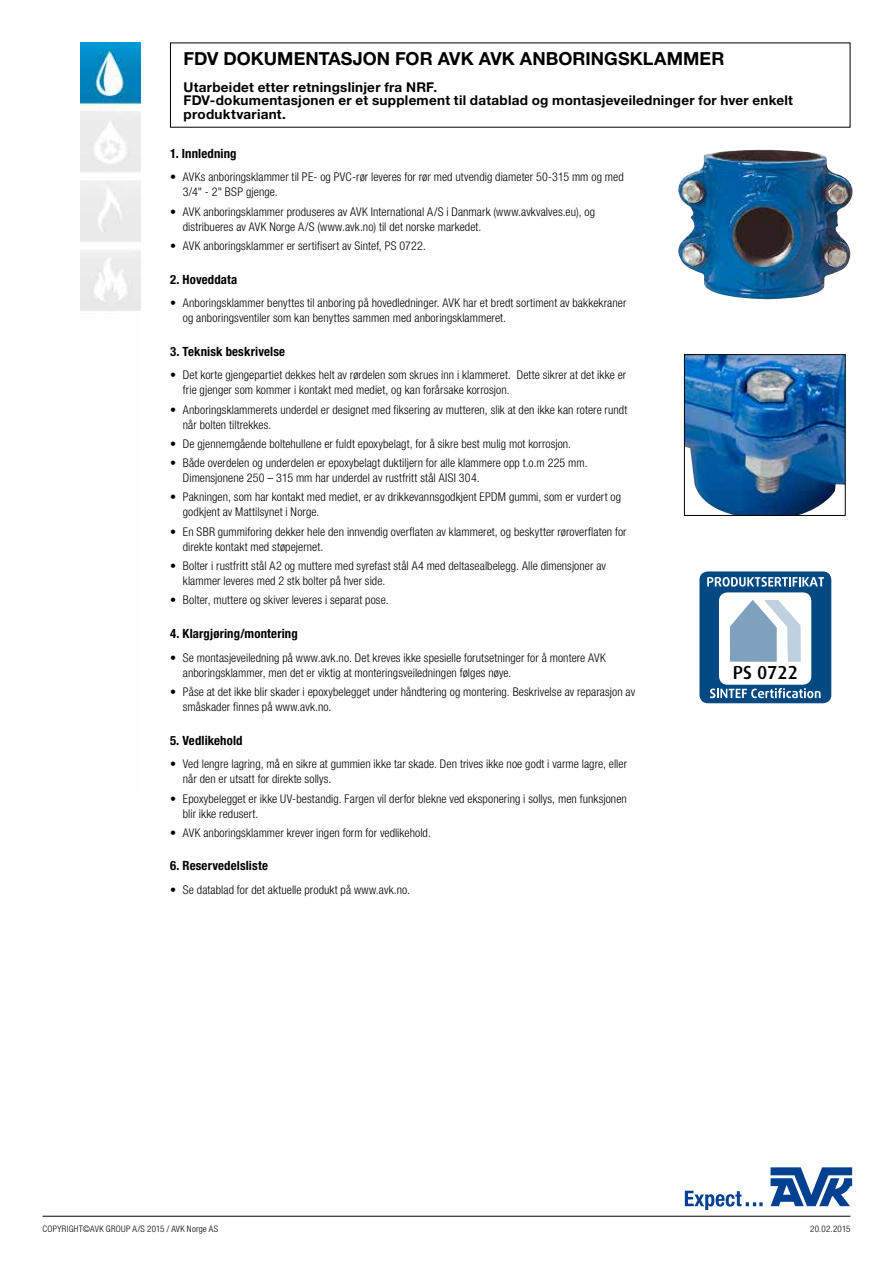
<style>
.page{position:relative;width:893px;height:1263px;background:#fff}
.page>*{position:absolute;margin:0;border:0;box-sizing:border-box;transform-origin:0 0}
.t1{font:500 18.75px "Dax";color:#000}
.t2{font:700 18px "Helvetica Neue LT Pro";letter-spacing:.005em;color:#000}
.t3{font:700 13.5px/13.5px "Helvetica Neue LT Pro";letter-spacing:.02em;color:#000}
.t4{font:700 condensed 12.75px "Helvetica Neue LT Pro";letter-spacing:.01em;color:#000}
.t5{font:300 condensed 12px/15px "Helvetica Neue LT Pro";letter-spacing:.01em;color:#000}
.t6{font:300 condensed 9px "Helvetica Neue LT Pro";letter-spacing:.03em;color:#000}
</style>
<div class="page">
<hr style="left:43px;top:1216px;width:807px;height:1px;background:#000">
<svg style="left:770px;top:1167px;width:82px;height:39px"></svg>
<svg style="left:685px;top:1191px;width:78px;height:19px"></svg>
<img style="left:81px;top:43px;width:60px;height:268px">
<img style="left:678px;top:150px;width:174px;height:149px">
<img style="left:686px;top:356px;width:158px;height:158px">
<div style="left:684px;top:354px;width:162px;height:162px;border:1px solid #000"></div>
<div style="left:699px;top:571px;width:132px;height:132px;background:#004983;border-radius:8px"></div>
<svg style="left:707px;top:577px;width:117px;height:10px"></svg>
<svg style="left:710px;top:688px;width:110px;height:10px"></svg>
<div style="left:719px;top:592px;width:92px;height:93px;background:#fff;border-radius:8px"></div>
<svg style="left:730px;top:600px;width:71px;height:62px"></svg>
<h2 class="t2" style="left:184px;top:47px;width:542px">FDV DOKUMENTASJON FOR AVK AVK ANBORINGSKLAMMER</h2>
<p class="t3" style="left:184px;top:80px;width:611px">Utarbeidet etter retningslinjer fra NRF.<br>FDV-dokumentasjonen er et supplement til datablad og montasjeveiledninger for hver enkelt produktvariant.</p>
<p class="t4" style="left:170px;top:146px;width:68px">1. Innledning</p>
<p class="t5" style="left:183px;top:170px;width:442px;text-indent:-13px">• AVKs anboringsklammer til PE- og PVC-rør leveres for rør med utvendig diameter 50-315 mm og med<br>3/4" - 2" BSP gjenge.</p>
<p class="t5" style="left:183px;top:204px;width:414px;text-indent:-13px">• AVK anboringsklammer produseres av AVK International A/S i Danmark (www.avkvalves.eu), og distribueres av AVK Norge A/S (www.avk.no) til det norske markedet.</p>
<p class="t5" style="left:170px;top:238px;width:257px">• AVK anboringsklammer er sertifisert av Sintef, PS 0722.</p>
<p class="t4" style="left:170px;top:271px;width:69px">2. Hoveddata</p>
<p class="t5" style="left:183px;top:295px;width:445px;text-indent:-13px">• Anboringsklammer benyttes til anboring på hovedledninger. AVK har et bredt sortiment av bakkekraner og anboringsventiler som kan benyttes sammen med anboringsklammeret.</p>
<p class="t4" style="left:170px;top:343px;width:117px">3. Teknisk beskrivelse</p>
<p class="t5" style="left:183px;top:367px;width:445px;text-indent:-13px">• Det korte gjengepartiet dekkes helt av rørdelen som skrues inn i klammeret. Dette sikrer at det ikke er frie gjenger som kommer i kontakt med mediet, og kan forårsake korrosjon.</p>
<p class="t5" style="left:183px;top:402px;width:446px;text-indent:-13px">• Anboringsklammerets underdel er designet med fiksering av mutteren, slik at den ikke kan rotere rundt når bolten tiltrekkes.</p>
<p class="t5" style="left:170px;top:436px;width:403px">• De gjennemgående boltehullene er fuldt epoxybelagt, for å sikre best mulig mot korrosjon.</p>
<p class="t5" style="left:183px;top:455px;width:406px;text-indent:-13px">• Både overdelen og underdelen er epoxybelagt duktiljern for alle klammere opp t.o.m 225 mm.<br>Dimensjonene 250 – 315 mm har underdel av rustfritt stål AISI 304.</p>
<p class="t5" style="left:183px;top:489px;width:440px;text-indent:-13px">• Pakningen, som har kontakt med mediet, er av drikkevannsgodkjent EPDM gummi, som er vurdert og godkjent av Mattilsynet i Norge.</p>
<p class="t5" style="left:183px;top:524px;width:445px;text-indent:-13px">• En SBR gummiforing dekker hele den innvendig overflaten av klammeret, og beskytter røroverflaten for direkte kontakt med støpejernet.</p>
<p class="t5" style="left:183px;top:558px;width:425px;text-indent:-13px">• Bolter i rustfritt stål A2 og muttere med syrefast stål A4 med deltasealbelegg. Alle dimensjoner av klammer leveres med 2 stk bolter på hver side.</p>
<p class="t5" style="left:170px;top:592px;width:220px">• Bolter, muttere og skiver leveres i separat pose.</p>
<p class="t4" style="left:170px;top:626px;width:129px">4. Klargjøring/montering</p>
<p class="t5" style="left:183px;top:650px;width:425px;text-indent:-13px">• Se montasjeveiledning på www.avk.no. Det kreves ikke spesielle forutsetninger for å montere AVK anboringsklammer, men det er viktig at monteringsveiledningen følges nøye.</p>
<p class="t5" style="left:183px;top:684px;width:454px;text-indent:-13px">• Påse at det ikke blir skader i epoxybelegget under håndtering og montering. Beskrivelse av reparasjon av småskader finnes på www.avk.no.</p>
<p class="t4" style="left:170px;top:732px;width:74px">5. Vedlikehold</p>
<p class="t5" style="left:183px;top:756px;width:446px;text-indent:-13px">• Ved lengre lagring, må en sikre at gummien ikke tar skade. Den trives ikke noe godt i varme lagre, eller når den er utsatt for direkte sollys.</p>
<p class="t5" style="left:183px;top:791px;width:446px;text-indent:-13px">• Epoxybelegget er ikke UV-bestandig. Fargen vil derfor blekne ved eksponering i sollys, men funksjonen blir ikke redusert.</p>
<p class="t5" style="left:170px;top:825px;width:262px">• AVK anboringsklammer krever ingen form for vedlikehold.</p>
<p class="t4" style="left:170px;top:858px;width:99px">6. Reservedelsliste</p>
<p class="t5" style="left:170px;top:882px;width:242px">• Se datablad for det aktuelle produkt på www.avk.no.</p>
<h1 class="t1" style="left:733px;top:661px;width:67px">PS 0722</h1>
<p class="t6" style="left:43px;top:1223px;width:177px">COPYRIGHT©AVK GROUP A/S 2015 / AVK Norge AS</p>
<p class="t6" style="left:810px;top:1223px;width:42px">20.02.2015</p>
</div>
